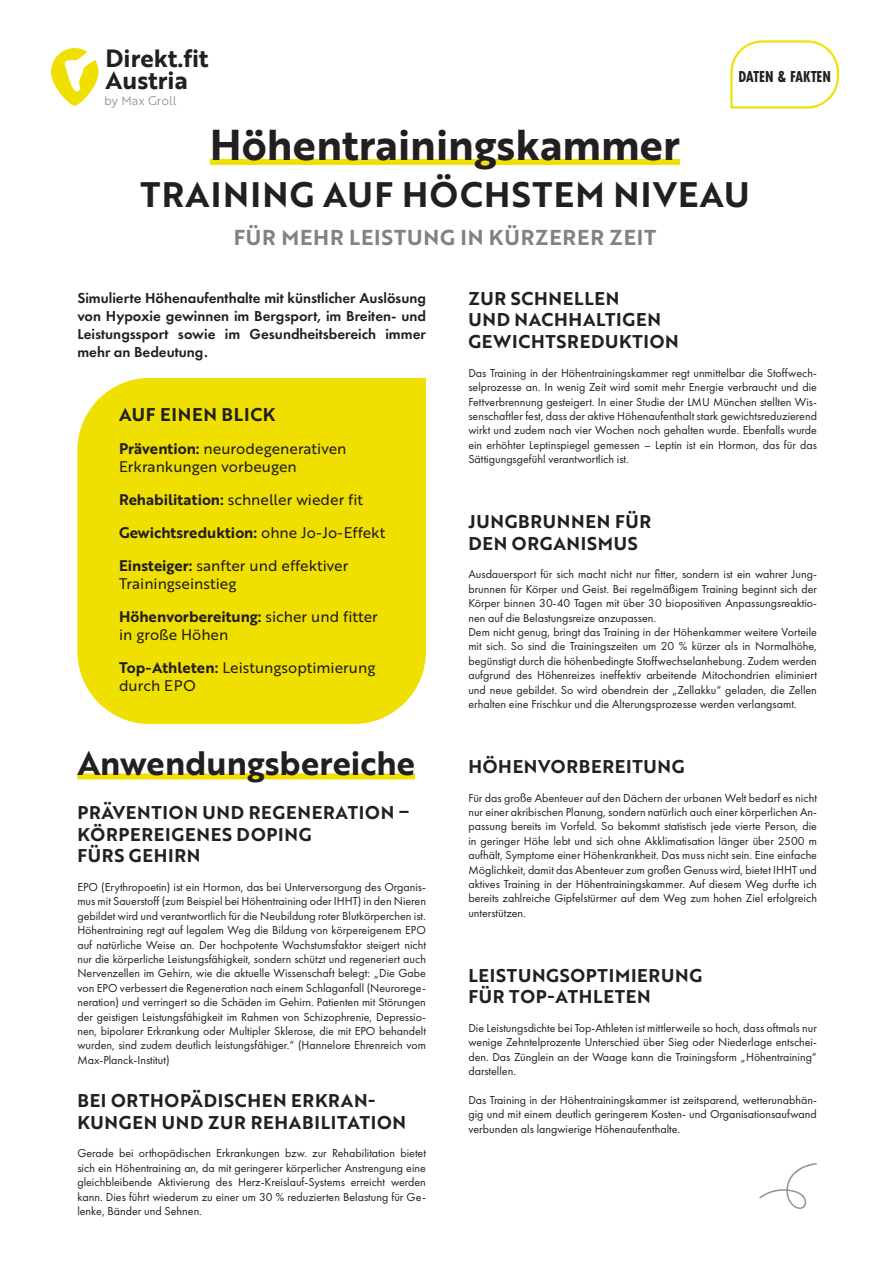
<style>
.page{position:relative;width:893px;height:1263px;background:#fff}
.page>*{position:absolute;margin:0;border:0;box-sizing:border-box;transform-origin:0 0}
.t1{font:42px "Brother 1816 Bold";color:#231f20}
.t2{font:34.5px "Brother 1816 Bold";letter-spacing:.04em;color:#231f20}
.t3{font:33px "Brother 1816 Bold";color:#231f20}
.t4{font:24.3px/21.1px "Brother 1816 Bold";color:#231f20}
.t5{font:21px "Brother 1816 Bold";letter-spacing:.04em;color:#808285}
.t6{font:18px/21.6px "Brother 1816 Bold";letter-spacing:.04em;color:#231f20}
.t7{font:700 16.5px "Futura PT Cond";color:#231f20}
.t8{font:15px/18px "Brother 1816 Regular";color:#231f20}
.t9{font:600 15px/18px "Futura PT";color:#231f20;text-align:justify}
.t10{font:15px "Brother 1816 Bold";color:#231f20}
.t11{font:12.3px "Brother 1816 Book";color:#939598}
.t12{font:12px/14.4px "Futura PT";color:#231f20;text-align:justify}
.s1{font-family:"Brother 1816 Bold"}
.s2{font-family:"Brother 1816 Regular"}
</style>
<div class="page">
<div style="left:210px;top:159px;width:470px;height:6px;background:#f0e001"></div>
<div style="left:77px;top:773px;width:338px;height:6px;background:#f0e001"></div>
<svg style="left:730px;top:40px;width:109px;height:69px"></svg>
<svg style="left:51px;top:48px;width:47px;height:58px"></svg>
<div style="left:77px;top:378px;width:349px;height:346px;background:#f0e001"></div>
<svg style="left:759px;top:1163px;width:58px;height:46px"></svg>
<h3 class="t4" style="left:106px;top:47px;width:105px">Direkt.fit<br>Austria</h3>
<p class="t11" style="left:104px;top:92px;width:74px">by Max Groll</p>
<h3 class="t7" style="left:738px;top:67px;width:94px">DATEN &amp; FAKTEN</h3>
<h1 class="t1" style="left:210px;top:113px;width:472px">Höhentrainingskammer</h1>
<h2 class="t2" style="left:140px;top:168px;width:611px">TRAINING AUF HÖCHSTEM NIVEAU</h2>
<h3 class="t5" style="left:234px;top:221px;width:424px">FÜR MEHR LEISTUNG IN KÜRZERER ZEIT</h3>
<p class="t9" style="left:77px;top:289px;width:350px">Simulierte Höhenaufenthalte mit künstlicher Auslösung von Hypoxie gewinnen im Bergsport, im Breiten- und Leistungssport sowie im Gesundheitsbereich immer mehr an Bedeutung.</p>
<h3 class="t6" style="left:119px;top:403px;width:158px">AUF EINEN BLICK</h3>
<p class="t8" style="left:119px;top:439px;width:229px"><span class="s1">Prävention:</span> neurodegenerativen<br>Erkrankungen vorbeugen</p>
<p class="t8" style="left:119px;top:490px;width:246px"><span class="s1">Rehabilitation:</span> schneller wieder fit</p>
<p class="t10" style="left:119px;top:521px;width:268px">Gewichtsreduktion: <span class="s2">ohne Jo-Jo-Effekt</span></p>
<p class="t8" style="left:119px;top:556px;width:231px"><span class="s1">Einsteiger:</span> sanfter und effektiver<br>Trainingseinstieg</p>
<p class="t10" style="left:119px;top:605px;width:260px">Höhenvorbereitung: <span class="s2">sicher und fitter</span></p>
<p class="t8" style="left:119px;top:625px;width:111px">in große Höhen</p>
<p class="t8" style="left:119px;top:658px;width:258px"><span class="s1">Top-Athleten:</span> Leistungsoptimierung durch EPO</p>
<h3 class="t3" style="left:77px;top:738px;width:339px">Anwendungsbereiche</h3>
<h3 class="t6" style="left:77px;top:801px;width:334px">PRÄVENTION UND REGENERATION –<br>KÖRPEREIGENES DOPING<br>FÜRS GEHIRN</h3>
<p class="t12" style="left:77px;top:880px;width:350px">EPO (Erythropoetin) ist ein Hormon, das bei Unterversorgung des Organis&shy;mus mit Sauerstoff (zum Beispiel bei Höhentraining oder IHHT) in den Nieren gebildet wird und verantwortlich für die Neubildung roter Blutkörperchen ist.<br>Höhentraining regt auf legalem Weg die Bildung von körpereigenem EPO auf natürliche Weise an. Der hochpotente Wachstumsfaktor steigert nicht nur die körperliche Leistungsfähigkeit, sondern schützt und regeneriert auch Nervenzellen im Gehirn, wie die aktuelle Wissenschaft belegt: „Die Gabe von EPO verbessert die Regeneration nach einem Schlaganfall (Neurorege&shy;neration) und verringert so die Schäden im Gehirn. Patienten mit Störungen der geistigen Leistungsfähigkeit im Rahmen von Schizophrenie, Depressio&shy;nen, bipolarer Erkrankung oder Multipler Sklerose, die mit EPO behandelt wurden, sind zudem deutlich leistungsfähiger.“ (Hannelore Ehrenreich vom Max-Planck-Institut)</p>
<h3 class="t6" style="left:77px;top:1089px;width:330px">BEI ORTHOPÄDISCHEN ERKRAN-<br>KUNGEN UND ZUR REHABILITATION</h3>
<p class="t12" style="left:77px;top:1146px;width:350px">Gerade bei orthopädischen Erkrankungen bzw. zur Rehabilitation bietet sich ein Höhentraining an, da mit geringerer körperlicher Anstrengung eine gleichbleibende Aktivierung des Herz-Kreislauf-Systems erreicht werden kann. Dies führt wiederum zu einer um 30 % reduzierten Belastung für Ge&shy;lenke, Bänder und Sehnen.</p>
<h3 class="t6" style="left:468px;top:287px;width:212px">ZUR SCHNELLEN<br>UND NACHHALTIGEN<br>GEWICHTSREDUKTION</h3>
<p class="t12" style="left:468px;top:365px;width:350px">Das Training in der Höhentrainingskammer regt unmittelbar die Stoffwech&shy;selprozesse an. In wenig Zeit wird somit mehr Energie verbraucht und die Fettverbrennung gesteigert. In einer Studie der LMU München stellten Wis&shy;senschaftler fest, dass der aktive Höhenaufenthalt stark gewichtsreduzierend wirkt und zudem nach vier Wochen noch gehalten wurde. Ebenfalls wurde ein erhöhter Leptinspiegel gemessen – Leptin ist ein Hormon, das für das Sättigungsgefühl verantwortlich ist.</p>
<h3 class="t6" style="left:468px;top:510px;width:184px">JUNGBRUNNEN FÜR<br>DEN ORGANISMUS</h3>
<p class="t12" style="left:468px;top:567px;width:350px;text-align:left">Ausdauersport für sich macht nicht nur fitter, sondern ist ein wahrer Jung&shy;brunnen für Körper und Geist. Bei regelmäßigem Training beginnt sich der Körper binnen 30-40 Tagen mit über 30 biopositiven Anpassungsreaktio&shy;nen auf die Belastungsreize anzupassen.<br>Dem nicht genug, bringt das Training in der Höhenkammer weitere Vorteile mit sich. So sind die Trainingszeiten um 20 % kürzer als in Normalhöhe, begünstigt durch die höhenbedingte Stoffwechselanhebung. Zudem werden aufgrund des Höhenreizes ineffektiv arbeitende Mitochondrien eliminiert und neue gebildet. So wird obendrein der „Zellakku“ geladen, die Zellen erhalten eine Frischkur und die Alterungsprozesse werden verlangsamt.</p>
<h3 class="t6" style="left:468px;top:755px;width:218px">HÖHENVORBEREITUNG</h3>
<p class="t12" style="left:468px;top:790px;width:350px">Für das große Abenteuer auf den Dächern der urbanen Welt bedarf es nicht nur einer akribischen Planung, sondern natürlich auch einer körperlichen An&shy;passung bereits im Vorfeld. So bekommt statistisch jede vierte Person, die in geringer Höhe lebt und sich ohne Akklimatisation länger über 2500 m aufhält, Symptome einer Höhenkrankheit. Das muss nicht sein. Eine einfache Möglichkeit, damit das Abenteuer zum großen Genuss wird, bietet IHHT und aktives Training in der Höhentrainingskammer. Auf diesem Weg durfte ich bereits zahlreiche Gipfelstürmer auf dem Weg zum hohen Ziel erfolgreich unterstützen.</p>
<h3 class="t6" style="left:468px;top:964px;width:235px">LEISTUNGSOPTIMIERUNG<br>FÜR TOP-ATHLETEN</h3>
<p class="t12" style="left:468px;top:1021px;width:350px">Die Leistungsdichte bei Top-Athleten ist mittlerweile so hoch, dass oftmals nur wenige Zehntelprozente Unterschied über Sieg oder Niederlage entschei&shy;den. Das Zünglein an der Waage kann die Trainingsform „Höhentraining“ darstellen.</p>
<p class="t12" style="left:468px;top:1093px;width:350px">Das Training in der Höhentrainingskammer ist zeitsparend, wetterunabhän&shy;gig und mit einem deutlich geringerem Kosten- und Organisationsaufwand verbunden als langwierige Höhenaufenthalte.</p>
</div>
